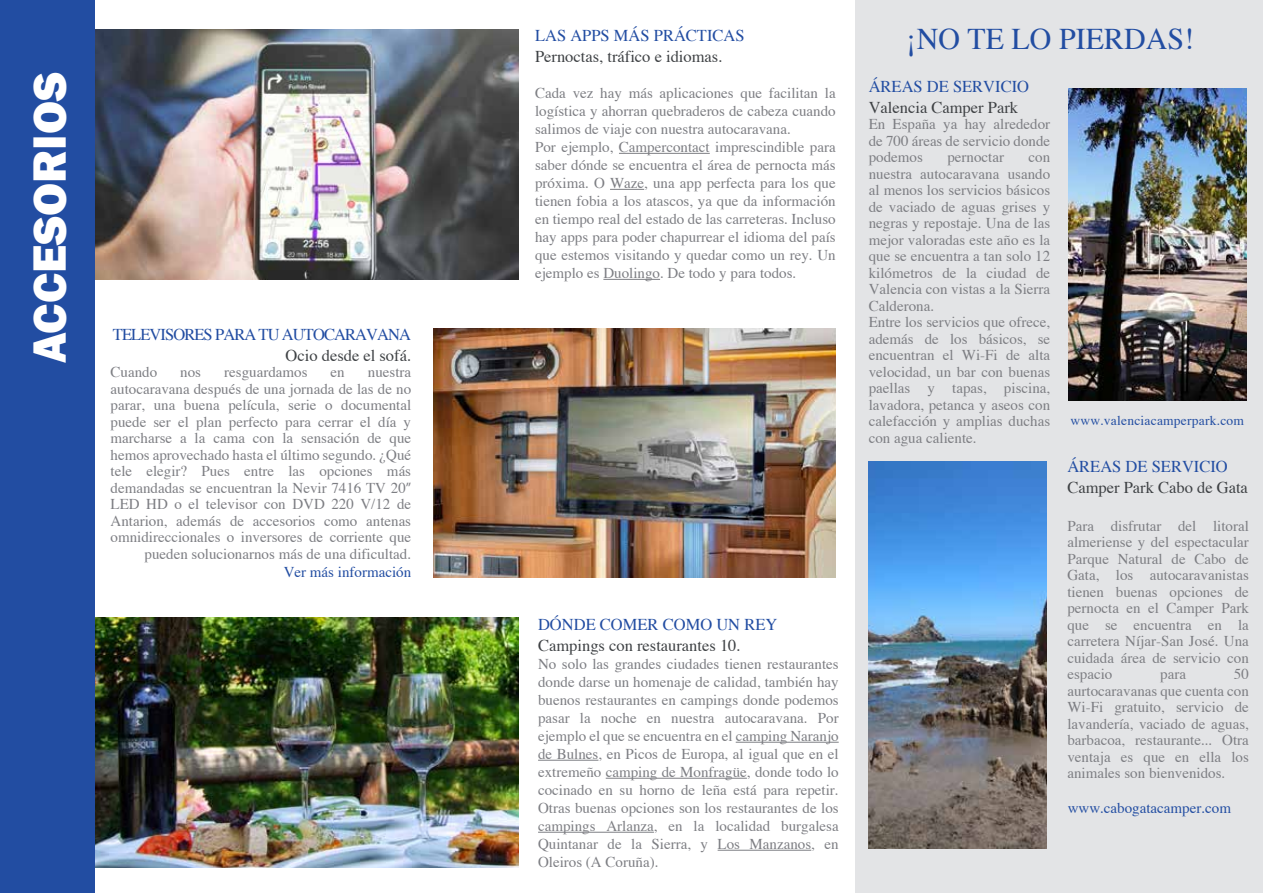
<style>
.page{position:relative;width:1263px;height:893px;background:#fff}
.page>*{position:absolute;margin:0;border:0;box-sizing:border-box;transform-origin:0 0}
.t1{font:800 48px "Franklin Gothic";color:#fff}
.t2{font:30px "Times";color:#224da2}
.t3{font:16.5px "Times";color:#3e4144}
.t4{font:16.5px "Times";color:#224da2}
.t5{font:16.5px "Times";letter-spacing:-.055em;color:#224da2}
.t6{font:15px/16.5px "Times";color:#7d7e83;text-align:justify}
.t7{font:15px "Times";color:#224da2}
.t8{font:13.5px "Times";letter-spacing:.015em;color:#224da2}
.s1{font-family:"Myriad Pro"}
</style>
<div class="page">
<div style="left:855px;top:0;width:408px;height:893px;background:#e3e4e6"></div>
<hr style="left:736px;top:742px;width:103px;height:1px;background:#7d7e83">
<hr style="left:538px;top:760px;width:60px;height:1px;background:#7d7e83">
<hr style="left:606px;top:778px;width:141px;height:1px;background:#7d7e83">
<hr style="left:538px;top:832px;width:116px;height:1px;background:#7d7e83">
<hr style="left:718px;top:850px;width:93px;height:1px;background:#7d7e83">
<img style="left:1069px;top:89px;width:178px;height:311px">
<img style="left:94px;top:30px;width:425px;height:249px">
<img style="left:434px;top:328px;width:402px;height:250px">
<img style="left:94px;top:618px;width:425px;height:249px">
<div style="left:0;top:0;width:94px;height:893px;background:#224da2"></div>
<img style="left:869px;top:461px;width:178px;height:388px">
<hr style="left:619px;top:153px;width:91px;height:1px;background:#7d7e83">
<hr style="left:610px;top:189px;width:34px;height:1px;background:#7d7e83">
<hr style="left:603px;top:279px;width:57px;height:1px;background:#7d7e83">
<p class="t4" style="left:535px;top:25px;width:211px">LAS APPS MÁS PRÁCTICAS</p>
<p class="t3" style="left:535px;top:46px;width:189px">Pernoctas, tráfico e idiomas.</p>
<p class="t6" style="left:535px;top:85px;width:302px;line-height:18px;text-align:left">Cada vez hay más aplicaciones que facilitan la logística y ahorran quebraderos de cabeza cuando salimos de viaje con nuestra autocaravana.<br>Por ejemplo, Campercontact imprescindible para saber dónde se encuentra el área de pernocta más próxima. O Waze, una app perfecta para los que tienen fobia a los atascos, ya que da información en tiempo real del estado de las carreteras. Incluso hay apps para poder chapurrear el idioma del país que estemos visitando y quedar como un rey. Un ejemplo es Duolingo. De todo y para todos.</p>
<h2 class="t2" style="left:907px;top:20px;width:289px">¡NO TE LO PIERDAS!</h2>
<h1 class="t1" style="left:19px;top:363px;width:293px;rotate:-90deg">ACCESORIOS</h1>
<p class="t4" style="left:869px;top:76px;width:162px">ÁREAS DE SERVICIO</p>
<p class="t3" style="left:869px;top:97px;width:151px">Valencia Camper Park</p>
<p class="t6" style="left:869px;top:117px;width:183px">En España ya hay alrededor de 700 áreas de servicio donde podemos</p>
<p class="t6" style="left:947px;top:150px;width:58px">pernoctar</p>
<p class="t6" style="left:869px;top:150px;width:183px;text-align:left;text-indent:160px">con nuestra autocaravana usando al menos los servicios básicos de vaciado de aguas grises y negras y repostaje. Una de las mejor valoradas este año es la que se encuentra a tan solo 12 kilómetros de la ciudad de<br>Valencia con vistas a la Sierra<br>Calderona.<br>Entre los servicios que ofrece, además de los básicos, se encuentran el Wi-Fi de alta velocidad, un bar con buenas paellas y tapas, piscina, lavadora, petanca y aseos con calefacción y amplias duchas con agua caliente.</p>
<p class="t5" style="left:113px;top:324px;width:300px">TELEVISORES PARA TU AUTOCARAVANA</p>
<p class="t3" style="left:286px;top:345px;width:127px">Ocio desde el sofá.</p>
<p class="t6" style="left:111px;top:365px;width:48px">Cuando</p>
<p class="t6" style="left:180px;top:365px;width:22px">nos</p>
<p class="t6" style="left:224px;top:365px;width:85px">resguardamos</p>
<p class="t6" style="left:331px;top:365px;width:16px">en</p>
<p class="t6" style="left:111px;top:365px;width:302px;text-align:right">nuestra<br>autocaravana después de una jornada de las de no parar, una buena película, serie o documental puede ser el plan perfecto para cerrar el día y marcharse a la cama con la sensación de que hemos aprovechado hasta el último segundo. ¿Qué tele elegir? Pues entre las opciones más demandadas se encuentran la Nevir 7416 TV 20<span class="s1">” </span>LED HD o el televisor con DVD 220 V/12 de Antarion, además de accesorios como antenas omnidireccionales o inversores de corriente que pueden solucionarnos más de una dificultad.</p>
<p class="t7" style="left:284px;top:562px;width:129px">Ver más información</p>
<p class="t8" style="left:1070px;top:412px;width:175px">www.valenciacamperpark.com</p>
<p class="t4" style="left:1067px;top:456px;width:162px">ÁREAS DE SERVICIO</p>
<p class="t3" style="left:1067px;top:477px;width:182px">Camper Park Cabo de Gata</p>
<p class="t6" style="left:1067px;top:518px;width:183px">Para disfrutar del litoral almeriense y del espectacular Parque Natural de Cabo de Gata, los autocaravanistas tienen buenas opciones de pernocta en el Camper Park que se encuentra en la carretera Níjar-San José. Una cuidada área de servicio con espacio</p>
<p class="t4" style="left:538px;top:614px;width:241px">DÓNDE COMER COMO UN REY</p>
<p class="t3" style="left:538px;top:635px;width:204px">Campings con restaurantes 10.</p>
<p class="t6" style="left:538px;top:656px;width:302px;line-height:18px">No solo las grandes ciudades tienen restaurantes donde darse un homenaje de calidad, también hay buenos restaurantes en campings donde podemos pasar la noche en nuestra autocaravana. Por ejemplo el que se encuentra en el camping Naranjo de Bulnes, en Picos de Europa, al igual que en el extremeño camping de Monfragüe, donde todo lo cocinado en su horno de leña está para repetir.<br>Otras buenas opciones son los restaurantes de los campings Arlanza, en la localidad burgalesa Quintanar de la Sierra, y Los Manzanos, en Oleiros (A Coruña).</p>
<p class="t6" style="left:1067px;top:667px;width:183px;text-indent:166px">50 aurtocaravanas que cuenta con Wi-Fi gratuito, servicio de lavandería, vaciado de aguas, barbacoa, restaurante... Otra ventaja es que en ella los animales son bienvenidos.</p>
<p class="t6" style="left:1160px;top:667px;width:27px">para</p>
<p class="t7" style="left:1068px;top:799px;width:165px">www.cabogatacamper.com</p>
</div>
